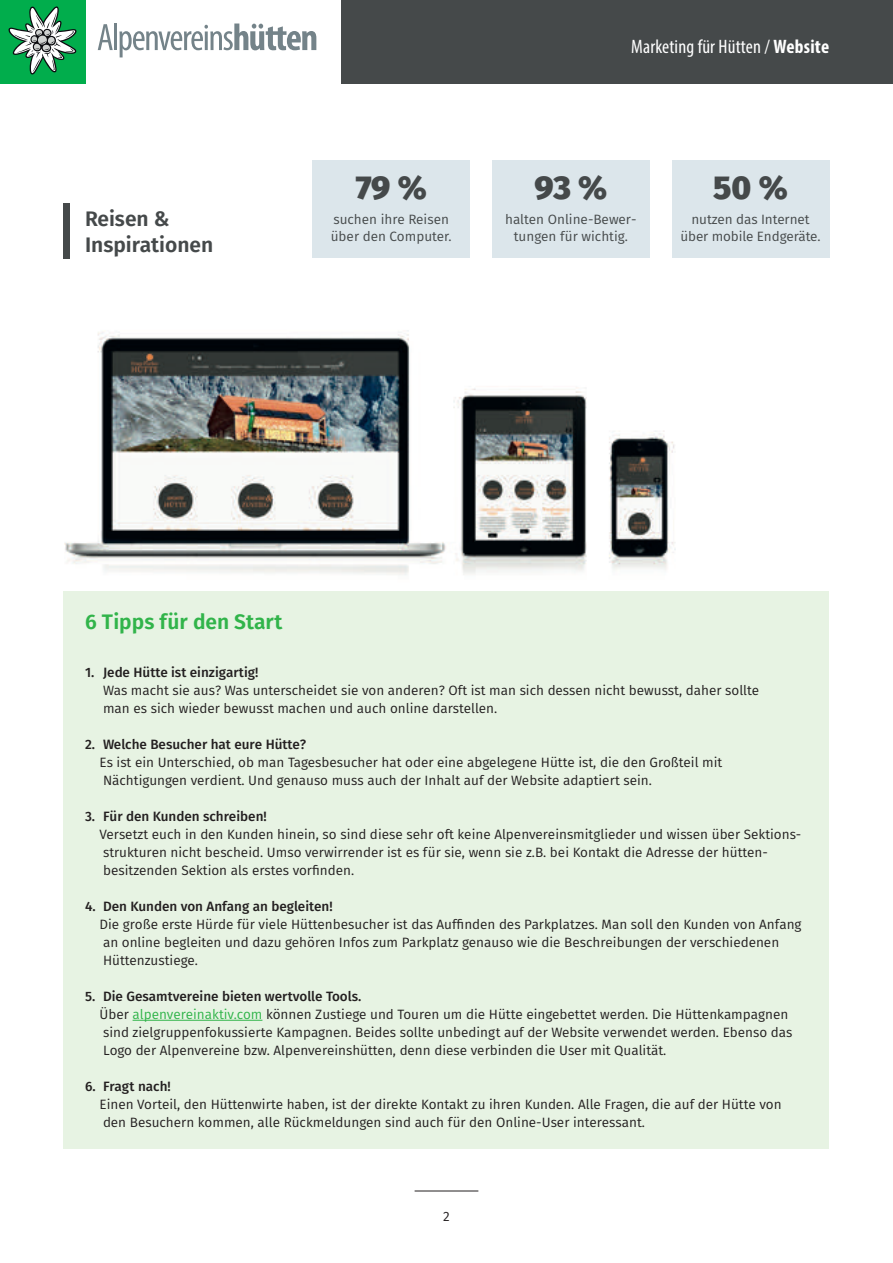
<style>
.page{position:relative;width:893px;height:1263px;background:#fff}
.page>*{position:absolute;margin:0;border:0;box-sizing:border-box;transform-origin:0 0}
.t1{font:800 33px "Fira Sans";color:#45494a}
.t2{font:600 21px/25.5px "Fira Sans";color:#45494a}
.t3{font:600 21px "Fira Sans";color:#31b44a}
.t4{font:condensed 19.5px "Myriad Pro";letter-spacing:.01em;color:#fff}
.t5{font:13.5px/18px "Fira Sans";color:#231f20}
.t6{font:500 13.5px "Fira Sans";color:#231f20}
.t7{font:13.5px/16.5px "Fira Sans";color:#45494a;text-align:center}
.s1{font-weight:700}
.s2{font-weight:500}
.s3{color:#31b44a}
</style>
<div class="page">
<hr style="left:415px;top:1191px;width:63px;height:1px;background:#231f20">
<div style="left:0;top:0;width:893px;height:84px;background:#45494a"></div>
<div style="left:0;top:0;width:340px;height:83px;background:#fff"></div>
<div style="left:0;top:0;width:85px;height:83px;background:#01ad4c"></div>
<svg style="left:8px;top:6px;width:69px;height:69px"></svg>
<svg style="left:98px;top:24px;width:15px;height:26px"></svg>
<hr style="left:114px;top:24px;width:3px;height:26px;background:#748389">
<svg style="left:119px;top:24px;width:197px;height:33px"></svg>
<img style="left:63px;top:330px;width:613px;height:275px">
<div style="left:313px;top:160px;width:157px;height:98px;background:#dce6eb"></div>
<div style="left:492px;top:160px;width:157px;height:98px;background:#dce6eb"></div>
<div style="left:672px;top:160px;width:157px;height:98px;background:#dce6eb"></div>
<div style="left:64px;top:203px;width:6px;height:55px;background:#45494a"></div>
<div style="left:64px;top:591px;width:765px;height:557px;background:#e7f3e3"></div>
<hr style="left:133px;top:1020px;width:129px;height:1px;background:#31b44a">
<h2 class="t2" style="left:85px;top:208px;width:130px">Reisen &amp;<br>Inspirationen</h2>
<h1 class="t1" style="left:356px;top:164px;width:73px">79 %</h1>
<p class="t7" style="left:331px;top:212px;width:122px;text-align:left">suchen ihre Reisen über den Computer.</p>
<h3 class="t4" style="left:631px;top:35px;width:200px">Marketing für Hütten / <span class="s1">Website</span></h3>
<h1 class="t1" style="left:534px;top:164px;width:74px">93 %</h1>
<p class="t7" style="left:505px;top:212px;width:133px">halten Online-Bewer&shy;tungen für wichtig.</p>
<h1 class="t1" style="left:713px;top:164px;width:76px">50 %</h1>
<p class="t7" style="left:680px;top:212px;width:142px">nutzen das Internet über mobile Endgeräte.</p>
<h2 class="t3" style="left:85px;top:607px;width:199px">6 Tipps für den Start</h2>
<p class="t6" style="left:85px;top:663px;width:175px">1. Jede Hütte ist einzigartig!</p>
<p class="t5" style="left:103px;top:682px;width:658px">Was macht sie aus? Was unterscheidet sie von anderen? Oft ist man sich dessen nicht bewusst, daher sollte man es sich wieder bewusst machen und auch online darstellen.</p>
<p class="t6" style="left:85px;top:735px;width:223px">2. Welche Besucher hat eure Hütte?</p>
<p class="t5" style="left:100px;top:754px;width:624px">Es ist ein Unterschied, ob man Tagesbesucher hat oder eine abgelegene Hütte ist, die den Großteil mit<br>Nächtigungen verdient. Und genauso muss auch der Inhalt auf der Website adaptiert sein.</p>
<p class="t6" style="left:85px;top:807px;width:183px">3. Für den Kunden schreiben!</p>
<p class="t5" style="left:100px;top:826px;width:703px">Versetzt euch in den Kunden hinein, so sind diese sehr oft keine Alpenvereinsmitglieder und wissen über Sektions&shy;strukturen nicht bescheid. Umso verwirrender ist es für sie, wenn sie z.B. bei Kontakt die Adresse der hütten&shy;besitzenden Sektion als erstes vorfinden.</p>
<p class="t6" style="left:85px;top:897px;width:249px">4. Den Kunden von Anfang an begleiten!</p>
<p class="t5" style="left:100px;top:916px;width:703px">Die große erste Hürde für viele Hüttenbesucher ist das Auffinden des Parkplatzes. Man soll den Kunden von Anfang an online begleiten und dazu gehören Infos zum Parkplatz genauso wie die Beschreibungen der verschiedenen<br>Hüttenzustiege.</p>
<p class="t5" style="left:100px;top:988px;width:694px;text-indent:-14px"><span class="s2">5. Die Gesamtvereine bieten wertvolle Tools.<br></span>Über <span class="s3">alpenvereinaktiv.com</span> können Zustiege und Touren um die Hütte eingebettet werden. Die Hüttenkampagnen sind zielgruppenfokussierte Kampagnen. Beides sollte unbedingt auf der Website verwendet werden. Ebenso das Logo der Alpenvereine bzw. Alpenvereinshütten, denn diese verbinden die User mit Qualität.</p>
<p class="t6" style="left:85px;top:1077px;width:87px">6. Fragt nach!</p>
<p class="t5" style="left:100px;top:1096px;width:684px">Einen Vorteil, den Hüttenwirte haben, ist der direkte Kontakt zu ihren Kunden. Alle Fragen, die auf der Hütte von den Besuchern kommen, alle Rückmeldungen sind auch für den Online-User interessant.</p>
<p class="t5" style="left:443px;top:1208px;width:8px">2</p>
</div>
